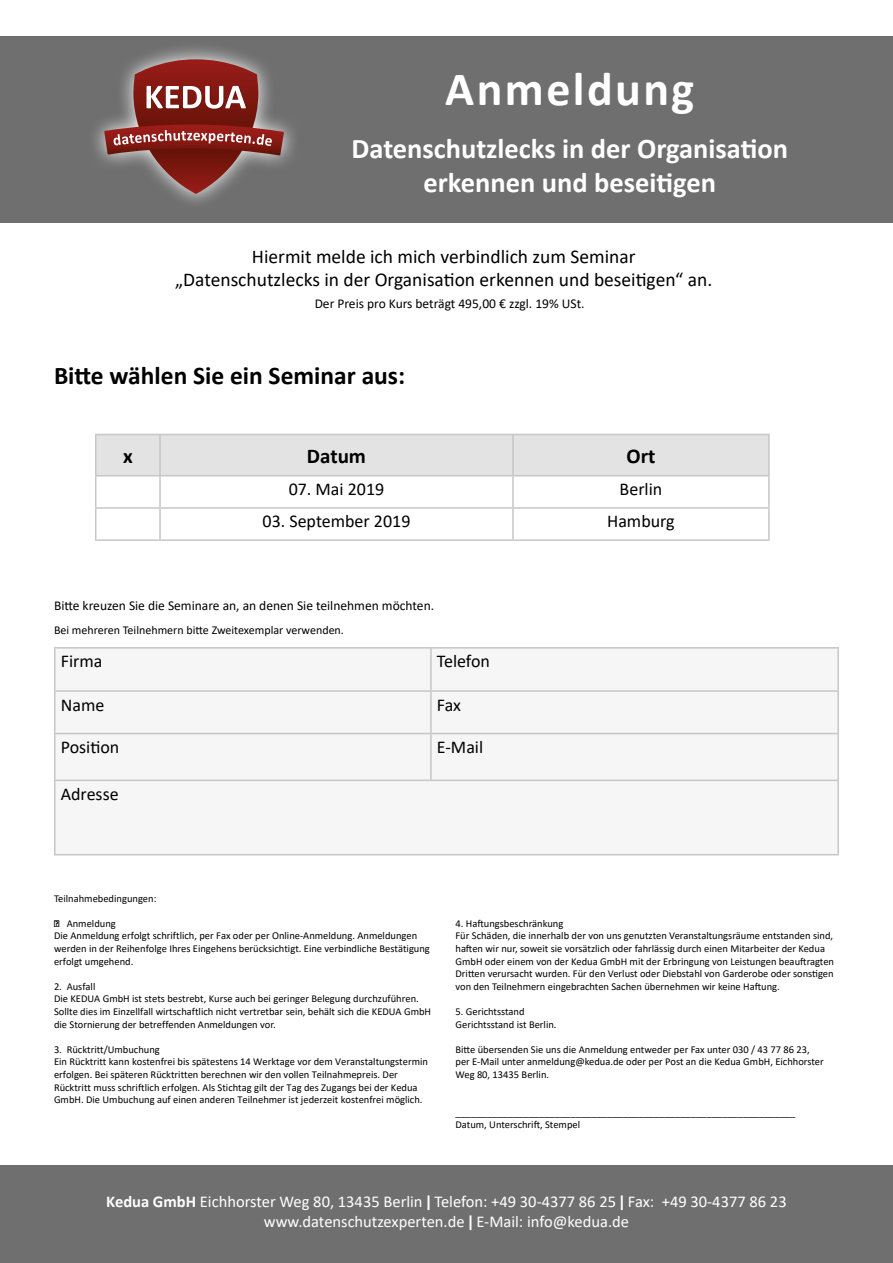
<style>
.page{position:relative;width:893px;height:1263px;background:#fff}
.page>*{position:absolute;margin:0;border:0;box-sizing:border-box;transform-origin:0 0}
.t1{font:700 48px "Calibri";letter-spacing:.05em;color:#fff}
.t2{font:700 28.5px/34.5px "Calibri";color:#fff;text-align:center}
.t3{font:700 25.5px "Calibri";color:#000}
.t4{font:700 21px "Calibri";color:#000}
.t5{font:19.5px/22.5px "Calibri";color:#000;text-align:center}
.t6{font:18px "Calibri";color:#000}
.t7{font:16.5px/19.8px "Calibri";color:#fff;text-align:center}
.t8{font:13.5px "Calibri";color:#000}
.t9{font:12px "Calibri";color:#000}
.t10{font:10.5px/12.6px "Calibri";color:#000}
.s1{font-weight:700}
</style>
<div class="page">
<div style="left:0;top:36px;width:893px;height:187px;background:#706f6f"></div>
<div style="left:0;top:1165px;width:893px;height:98px;background:#706f6f"></div>
<svg style="left:94px;top:48px;width:200px;height:155px"></svg>
<svg style="left:104px;top:59px;width:180px;height:135px"></svg>
<div style="left:56px;top:732px;width:781px;height:122px;background:#f6f6f6"></div>
<hr style="left:54px;top:647px;width:377px;height:2px;background:#c6c6c6">
<hr style="left:54px;top:649px;width:2px;height:41px;background:#c6c6c6">
<hr style="left:431px;top:647px;width:408px;height:2px;background:#c6c6c6">
<hr style="left:430px;top:649px;width:2px;height:41px;background:#c6c6c6">
<hr style="left:837px;top:649px;width:2px;height:41px;background:#c6c6c6">
<hr style="left:54px;top:690px;width:377px;height:2px;background:#c6c6c6">
<hr style="left:54px;top:692px;width:2px;height:41px;background:#c6c6c6">
<hr style="left:431px;top:690px;width:408px;height:2px;background:#c6c6c6">
<hr style="left:430px;top:692px;width:2px;height:41px;background:#c6c6c6">
<hr style="left:837px;top:692px;width:2px;height:41px;background:#c6c6c6">
<hr style="left:54px;top:733px;width:377px;height:1px;background:#c6c6c6">
<hr style="left:54px;top:734px;width:2px;height:45px;background:#c6c6c6">
<hr style="left:431px;top:733px;width:408px;height:1px;background:#c6c6c6">
<hr style="left:430px;top:734px;width:2px;height:45px;background:#c6c6c6">
<hr style="left:837px;top:734px;width:2px;height:45px;background:#c6c6c6">
<hr style="left:54px;top:779px;width:377px;height:2px;background:#c6c6c6">
<hr style="left:54px;top:781px;width:2px;height:73px;background:#c6c6c6">
<hr style="left:431px;top:779px;width:408px;height:2px;background:#c6c6c6">
<hr style="left:837px;top:781px;width:2px;height:73px;background:#c6c6c6">
<hr style="left:54px;top:854px;width:377px;height:1px;background:#c6c6c6">
<hr style="left:431px;top:854px;width:408px;height:1px;background:#c6c6c6">
<div style="left:96px;top:435px;width:672px;height:40px;background:#e3e3e3"></div>
<hr style="left:95px;top:476px;width:1px;height:31px;background:#c6c6c6">
<hr style="left:159px;top:476px;width:2px;height:31px;background:#c6c6c6">
<hr style="left:512px;top:476px;width:2px;height:31px;background:#c6c6c6">
<hr style="left:768px;top:476px;width:2px;height:31px;background:#c6c6c6">
<hr style="left:95px;top:507px;width:65px;height:2px;background:#c6c6c6">
<hr style="left:95px;top:509px;width:1px;height:30px;background:#c6c6c6">
<hr style="left:160px;top:507px;width:353px;height:2px;background:#c6c6c6">
<hr style="left:159px;top:509px;width:2px;height:30px;background:#c6c6c6">
<hr style="left:513px;top:507px;width:257px;height:2px;background:#c6c6c6">
<hr style="left:512px;top:509px;width:2px;height:30px;background:#c6c6c6">
<hr style="left:768px;top:509px;width:2px;height:30px;background:#c6c6c6">
<hr style="left:95px;top:539px;width:65px;height:2px;background:#c6c6c6">
<hr style="left:160px;top:539px;width:353px;height:2px;background:#c6c6c6">
<hr style="left:513px;top:539px;width:257px;height:2px;background:#c6c6c6">
<hr style="left:95px;top:434px;width:65px;height:1px;background:#c6c6c6">
<hr style="left:95px;top:435px;width:1px;height:40px;background:#c6c6c6">
<hr style="left:160px;top:434px;width:353px;height:1px;background:#c6c6c6">
<hr style="left:159px;top:435px;width:2px;height:40px;background:#c6c6c6">
<hr style="left:513px;top:434px;width:257px;height:1px;background:#c6c6c6">
<hr style="left:512px;top:435px;width:2px;height:40px;background:#c6c6c6">
<hr style="left:768px;top:435px;width:2px;height:40px;background:#c6c6c6">
<hr style="left:95px;top:475px;width:65px;height:1px;background:#c6c6c6">
<hr style="left:160px;top:475px;width:353px;height:1px;background:#c6c6c6">
<hr style="left:513px;top:475px;width:257px;height:1px;background:#c6c6c6">
<h1 class="t1" style="left:445px;top:56px;width:251px">Anmeldung</h1>
<h2 class="t2" style="left:352px;top:131px;width:438px">Datenschutzlecks in der Organisation erkennen und beseitigen</h2>
<h3 class="t5" style="left:175px;top:245px;width:539px">Hiermit melde ich mich verbindlich zum Seminar<br>„Datenschutzlecks in der Organisation erkennen und beseitigen“ an.</h3>
<p class="t8" style="left:315px;top:294px;width:271px">Der Preis pro Kurs beträgt 495,00 € zzgl. 19% USt.</p>
<h3 class="t3" style="left:54px;top:358px;width:353px">Bitte wählen Sie ein Seminar aus:</h3>
<h3 class="t4" style="left:123px;top:441px;width:11px">x</h3>
<h3 class="t4" style="left:307px;top:441px;width:61px">Datum</h3>
<h3 class="t4" style="left:626px;top:441px;width:30px">Ort</h3>
<h3 class="t6" style="left:289px;top:477px;width:97px">07. Mai 2019</h3>
<h3 class="t6" style="left:620px;top:477px;width:44px">Berlin</h3>
<h3 class="t6" style="left:263px;top:509px;width:149px">03. September 2019</h3>
<h3 class="t6" style="left:607px;top:509px;width:69px">Hamburg</h3>
<p class="t8" style="left:54px;top:596px;width:382px">Bitte kreuzen Sie die Seminare an, an denen Sie teilnehmen möchten.</p>
<p class="t9" style="left:54px;top:621px;width:291px">Bei mehreren Teilnehmern bitte Zweitexemplar verwenden.</p>
<h3 class="t6" style="left:61px;top:649px;width:43px">Firma</h3>
<h3 class="t6" style="left:437px;top:649px;width:55px">Telefon</h3>
<h3 class="t6" style="left:61px;top:692px;width:45px">Name</h3>
<h3 class="t6" style="left:437px;top:692px;width:26px">Fax</h3>
<h3 class="t6" style="left:61px;top:734px;width:60px">Position</h3>
<h3 class="t6" style="left:437px;top:734px;width:48px">E-Mail</h3>
<h3 class="t6" style="left:61px;top:781px;width:59px">Adresse</h3>
<p class="t10" style="left:54px;top:891px;width:104px">Teilnahmebedingungen:</p>
<p class="t10" style="left:54px;top:917px;width:377px">íX Anmeldung<br>Die Anmeldung erfolgt schriftlich, per Fax oder per Online-Anmeldung. Anmeldungen werden in der Reihenfolge Ihres Eingehens berücksichtigt. Eine verbindliche Bestätigung erfolgt umgehend.</p>
<p class="t10" style="left:54px;top:980px;width:379px">2. Ausfall<br>Die KEDUA GmbH ist stets bestrebt, Kurse auch bei geringer Belegung durchzuführen.<br>Sollte dies im Einzellfall wirtschaftlich nicht vertretbar sein, behält sich die KEDUA GmbH die Stornierung der betreffenden Anmeldungen vor.</p>
<p class="t10" style="left:54px;top:1043px;width:375px">3. Rücktritt/Umbuchung<br>Ein Rücktritt kann kostenfrei bis spätestens 14 Werktage vor dem Veranstaltungstermin erfolgen. Bei späteren Rücktritten berechnen wir den vollen Teilnahmepreis. Der Rücktritt muss schriftlich erfolgen. Als Stichtag gilt der Tag des Zugangs bei der Kedua GmbH. Die Umbuchung auf einen anderen Teilnehmer ist jederzeit kostenfrei möglich.</p>
<p class="t10" style="left:455px;top:917px;width:380px">4. Haftungsbeschränkung<br>Für Schäden, die innerhalb der von uns genutzten Veranstaltungsräume entstanden sind, haften wir nur, soweit sie vorsätzlich oder fahrlässig durch einen Mitarbeiter der Kedua GmbH oder einem von der Kedua GmbH mit der Erbringung von Leistungen beauftragten Dritten verursacht wurden. Für den Verlust oder Diebstahl von Garderobe oder sonstigen von den Teilnehmern eingebrachten Sachen übernehmen wir keine Haftung.</p>
<p class="t10" style="left:455px;top:1005px;width:103px">5. Gerichtsstand<br>Gerichtsstand ist Berlin.</p>
<p class="t10" style="left:455px;top:1043px;width:370px">Bitte übersenden Sie uns die Anmeldung entweder per Fax unter 030 / 43 77 86 23, per E-Mail unter anmeldung@kedua.de oder per Post an die Kedua GmbH, Eichhorster<br>Weg 80, 13435 Berlin.</p>
<p class="t10" style="left:455px;top:1106px;width:341px">_________________________________________________________________<br>Datum, Unterschrift, Stempel</p>
<h3 class="t7" style="left:106px;top:1191px;width:682px"><span class="s1">Kedua GmbH</span> Eichhorster Weg 80, 13435 Berlin Telefon: +49 30-4377 86 25 Fax: +49 30-4377 86 23 www.datenschutzexperten.de E-Mail: info@kedua.de</h3>
</div>
